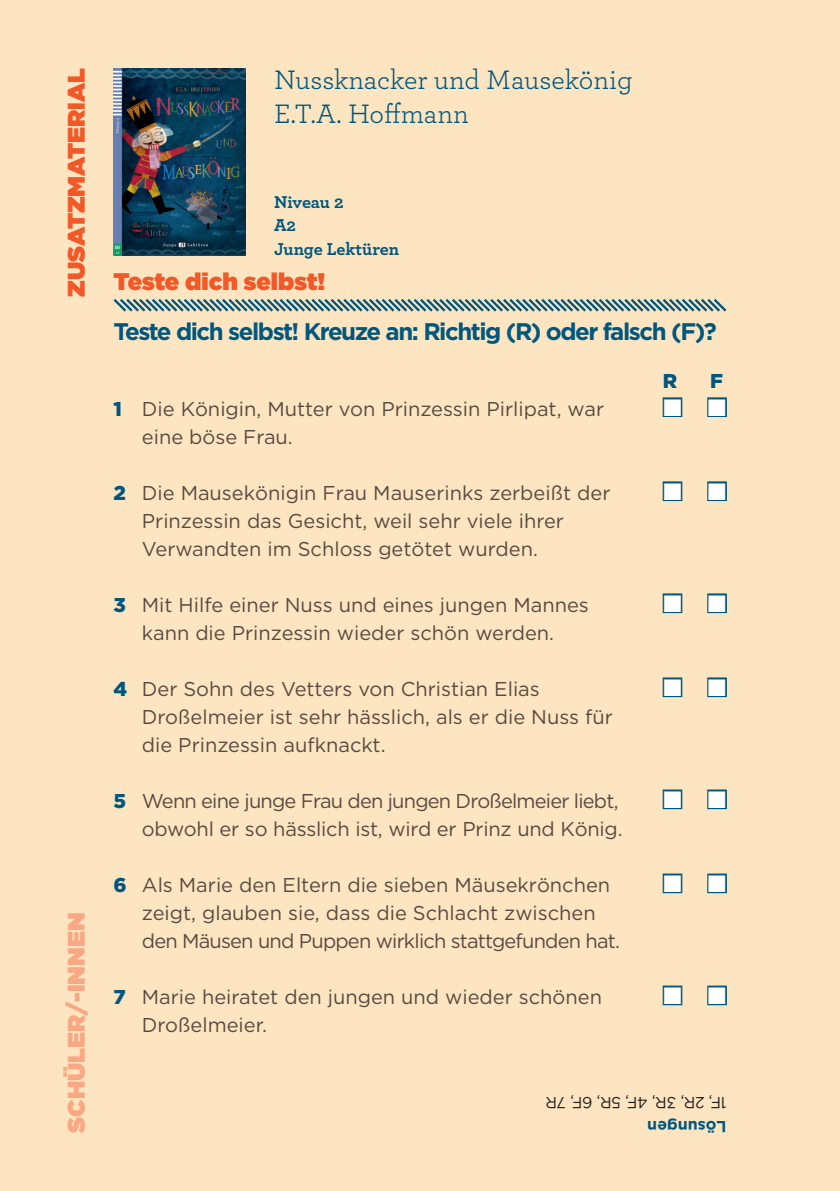
<style>
.page{position:relative;width:840px;height:1191px;background:#fff}
.page>*{position:absolute;margin:0;border:0;box-sizing:border-box;transform-origin:0 0}
.t1{font:28px/33.6px "Archer";color:#00577e}
.t2{font:700 24px "Gotham HTF";letter-spacing:-.06em;color:#00577e}
.t3{font:900 24px "Gotham HTF";color:#f15929}
.t4{font:900 24px "Gotham HTF";color:#f8a983}
.t5{font:20px/28px "Gotham HTF";color:#594a41}
.t6{font:20px/28px "Gotham HTF";letter-spacing:-.04em;color:#594a41;text-align:right}
.t7{font:900 20px "Gotham HTF";color:#00577e}
.t8{font:700 18px/23.6px "Archer";letter-spacing:-.005em;color:#00577e}
.t9{font:16px "Gotham HTF";letter-spacing:-.025em;color:#231f20}
.t10{font:700 16px "Gotham HTF";color:#00577e}
.s1{font-weight:900;color:#00577e}
</style>
<div class="page">
<div style="left:0;top:0;width:839px;height:1191px;background:#fee5c1"></div>
<img style="left:113px;top:68px;width:132px;height:187px">
<svg style="left:113px;top:299px;width:614px;height:13px"></svg>
<div style="left:662px;top:397px;width:20px;height:20px;border:3px solid #00577e"></div>
<div style="left:706px;top:397px;width:20px;height:20px;border:3px solid #00577e"></div>
<div style="left:662px;top:481px;width:20px;height:20px;border:3px solid #00577e"></div>
<div style="left:706px;top:481px;width:20px;height:20px;border:3px solid #00577e"></div>
<div style="left:662px;top:593px;width:20px;height:20px;border:3px solid #00577e"></div>
<div style="left:706px;top:593px;width:20px;height:20px;border:3px solid #00577e"></div>
<div style="left:662px;top:677px;width:20px;height:20px;border:3px solid #00577e"></div>
<div style="left:706px;top:677px;width:20px;height:20px;border:3px solid #00577e"></div>
<div style="left:662px;top:789px;width:20px;height:20px;border:3px solid #00577e"></div>
<div style="left:706px;top:789px;width:20px;height:20px;border:3px solid #00577e"></div>
<div style="left:662px;top:873px;width:20px;height:20px;border:3px solid #00577e"></div>
<div style="left:706px;top:873px;width:20px;height:20px;border:3px solid #00577e"></div>
<div style="left:662px;top:985px;width:20px;height:20px;border:3px solid #00577e"></div>
<div style="left:706px;top:985px;width:20px;height:20px;border:3px solid #00577e"></div>
<svg style="left:663px;top:398px;width:62px;height:17px"></svg>
<svg style="left:663px;top:482px;width:62px;height:17px"></svg>
<svg style="left:663px;top:594px;width:62px;height:17px"></svg>
<svg style="left:663px;top:678px;width:62px;height:17px"></svg>
<svg style="left:663px;top:790px;width:62px;height:17px"></svg>
<svg style="left:663px;top:874px;width:62px;height:17px"></svg>
<svg style="left:663px;top:986px;width:62px;height:17px"></svg>
<p class="t3" style="left:62px;top:296px;width:230px;rotate:-90deg">ZUSATZMATERIAL</p>
<p class="t4" style="left:62px;top:1132px;width:221px;rotate:-90deg">SCHÜLER/-INNEN</p>
<h1 class="t1" style="left:274px;top:62px;width:360px">Nussknacker und Mausekönig<br>E.T.A. Hoffmann</h1>
<p class="t8" style="left:274px;top:189px;width:127px">Niveau 2<br>A2<br>Junge Lektüren</p>
<p class="t3" style="left:113px;top:268px;width:213px">Teste dich selbst!</p>
<p class="t2" style="left:113px;top:318px;width:604px">Teste dich selbst! Kreuze an: Richtig (R) oder falsch (F)?</p>
<p class="t5" style="left:142px;top:394px;width:463px;text-indent:-28px"><span class="s1">1</span> Die Königin, Mutter von Prinzessin Pirlipat, war eine böse Frau.</p>
<p class="t5" style="left:142px;top:478px;width:470px;text-indent:-28px"><span class="s1">2</span> Die Mausekönigin Frau Mauserinks zerbeißt der<br>Prinzessin das Gesicht, weil sehr viele ihrer<br>Verwandten im Schloss getötet wurden.</p>
<p class="t5" style="left:113px;top:590px;width:476px;text-align:center"><span class="s1">3</span> Mit Hilfe einer Nuss und eines jungen Mannes kann die Prinzessin wieder schön werden.</p>
<p class="t5" style="left:142px;top:674px;width:472px;text-indent:-28px"><span class="s1">4</span> Der Sohn des Vetters von Christian Elias<br>Droßelmeier ist sehr hässlich, als er die Nuss für die Prinzessin aufknackt.</p>
<p class="t6" style="left:113px;top:786px;width:510px"><span class="s1">5</span> Wenn eine junge Frau den jungen Droßelmeier liebt, obwohl er so hässlich ist, wird er Prinz und König.</p>
<p class="t5" style="left:142px;top:870px;width:479px;text-indent:-28px"><span class="s1">6</span> Als Marie den Eltern die sieben Mäusekrönchen zeigt, glauben sie, dass die Schlacht zwischen den Mäusen und Puppen wirklich stattgefunden hat.</p>
<p class="t5" style="left:142px;top:982px;width:461px;text-indent:-28px"><span class="s1">7</span> Marie heiratet den jungen und wieder schönen<br>Droßelmeier.</p>
<p class="t7" style="left:662px;top:369px;width:16px">R</p>
<p class="t7" style="left:710px;top:369px;width:14px">F</p>
<p class="t9" style="left:726px;top:1111px;width:182px;rotate:-180deg">1F, 2R, 3R, 4F, 5R, 6F, 7R</p>
<p class="t10" style="left:726px;top:1135px;width:81px;rotate:-180deg">Lösungen</p>
</div>
